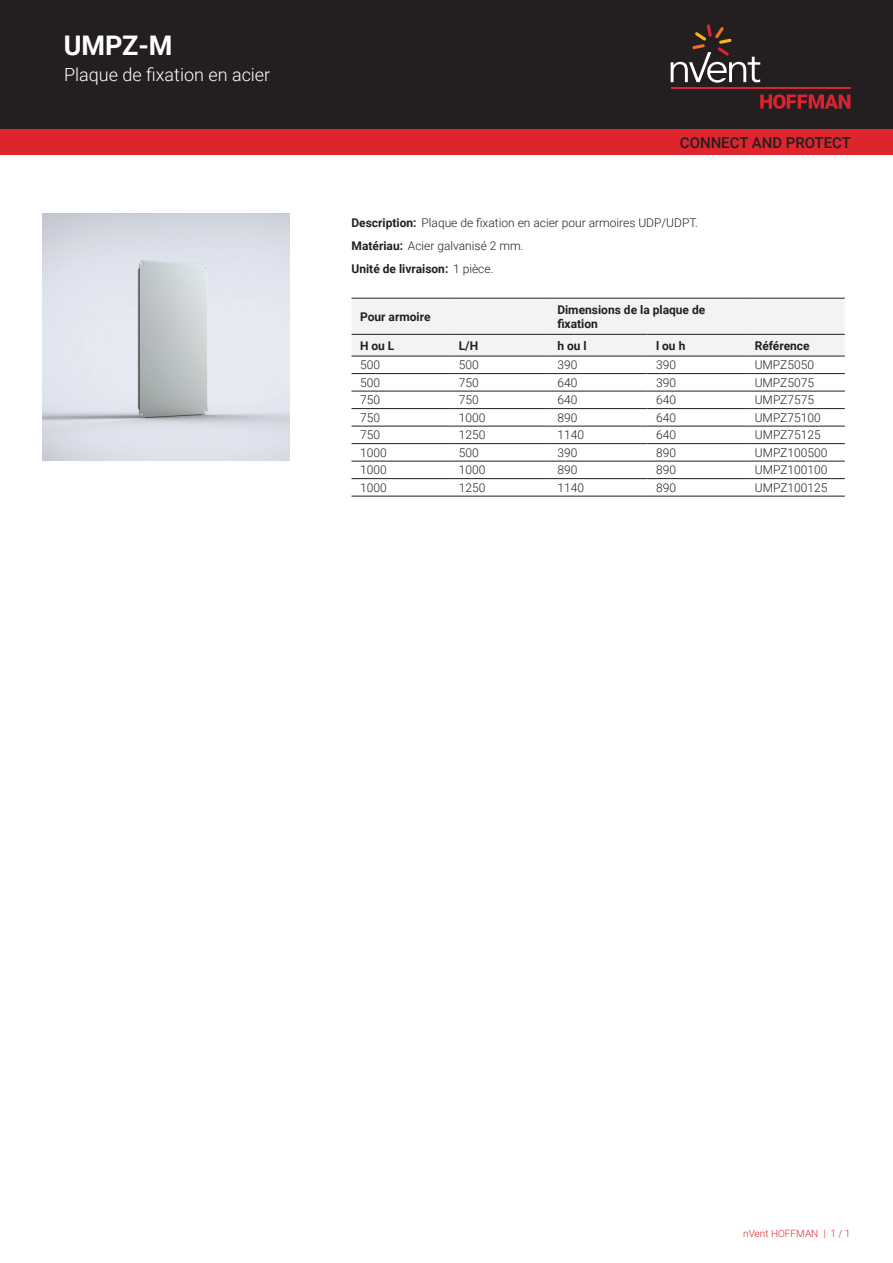
<style>
.page{position:relative;width:893px;height:1263px;background:#fff}
.page>*{position:absolute;margin:0;border:0;box-sizing:border-box;transform-origin:0 0}
.t1{font:700 27px "Roboto";color:#fff}
.t2{font:300 18px "Roboto";color:#fff}
.t3{font:500 15px "Roboto";color:#231f20}
.t4{font:300 12px/23px "Roboto";color:#231f20}
.t5{font:700 12px/14.4px "Roboto";color:#231f20}
.t6{font:300 10.05px "Roboto";color:#de252e}
.s1{font-weight:700}
</style>
<div class="page">
<div style="left:0;top:0;width:893px;height:129px;background:#231f20"></div>
<svg style="left:760px;top:94px;width:90px;height:15px"></svg>
<hr style="left:671px;top:88px;width:179px;height:1px;background:#db2230">
<svg style="left:671px;top:24px;width:89px;height:59px"></svg>
<div style="left:0;top:129px;width:893px;height:26px;background:#de252e"></div>
<div style="left:351px;top:299px;width:494px;height:57px;background:#f2f3f4"></div>
<hr style="left:351px;top:298px;width:99px;height:1px;background:#231f20">
<hr style="left:450px;top:298px;width:99px;height:1px;background:#231f20">
<hr style="left:549px;top:298px;width:98px;height:1px;background:#231f20">
<hr style="left:647px;top:298px;width:99px;height:1px;background:#231f20">
<hr style="left:746px;top:298px;width:99px;height:1px;background:#231f20">
<hr style="left:351px;top:373px;width:99px;height:1px;background:#231f20">
<hr style="left:450px;top:373px;width:99px;height:1px;background:#231f20">
<hr style="left:549px;top:373px;width:98px;height:1px;background:#231f20">
<hr style="left:647px;top:373px;width:99px;height:1px;background:#231f20">
<hr style="left:746px;top:373px;width:99px;height:1px;background:#231f20">
<hr style="left:351px;top:391px;width:99px;height:1px;background:#231f20">
<hr style="left:450px;top:391px;width:99px;height:1px;background:#231f20">
<hr style="left:549px;top:391px;width:98px;height:1px;background:#231f20">
<hr style="left:647px;top:391px;width:99px;height:1px;background:#231f20">
<hr style="left:746px;top:391px;width:99px;height:1px;background:#231f20">
<hr style="left:351px;top:408px;width:99px;height:1px;background:#231f20">
<hr style="left:450px;top:408px;width:99px;height:1px;background:#231f20">
<hr style="left:549px;top:408px;width:98px;height:1px;background:#231f20">
<hr style="left:647px;top:408px;width:99px;height:1px;background:#231f20">
<hr style="left:746px;top:408px;width:99px;height:1px;background:#231f20">
<hr style="left:351px;top:426px;width:99px;height:1px;background:#231f20">
<hr style="left:450px;top:426px;width:99px;height:1px;background:#231f20">
<hr style="left:549px;top:426px;width:98px;height:1px;background:#231f20">
<hr style="left:647px;top:426px;width:99px;height:1px;background:#231f20">
<hr style="left:746px;top:426px;width:99px;height:1px;background:#231f20">
<hr style="left:351px;top:443px;width:99px;height:1px;background:#231f20">
<hr style="left:450px;top:443px;width:99px;height:1px;background:#231f20">
<hr style="left:549px;top:443px;width:98px;height:1px;background:#231f20">
<hr style="left:647px;top:443px;width:99px;height:1px;background:#231f20">
<hr style="left:746px;top:443px;width:99px;height:1px;background:#231f20">
<hr style="left:351px;top:461px;width:99px;height:1px;background:#231f20">
<hr style="left:450px;top:461px;width:99px;height:1px;background:#231f20">
<hr style="left:549px;top:461px;width:98px;height:1px;background:#231f20">
<hr style="left:647px;top:461px;width:99px;height:1px;background:#231f20">
<hr style="left:746px;top:461px;width:99px;height:1px;background:#231f20">
<hr style="left:351px;top:478px;width:99px;height:1px;background:#231f20">
<hr style="left:450px;top:478px;width:99px;height:1px;background:#231f20">
<hr style="left:549px;top:478px;width:98px;height:1px;background:#231f20">
<hr style="left:647px;top:478px;width:99px;height:1px;background:#231f20">
<hr style="left:746px;top:478px;width:99px;height:1px;background:#231f20">
<hr style="left:351px;top:496px;width:99px;height:1px;background:#231f20">
<hr style="left:450px;top:496px;width:99px;height:1px;background:#231f20">
<hr style="left:549px;top:496px;width:98px;height:1px;background:#231f20">
<hr style="left:647px;top:496px;width:99px;height:1px;background:#231f20">
<hr style="left:746px;top:496px;width:99px;height:1px;background:#231f20">
<hr style="left:351px;top:334px;width:99px;height:1px;background:#231f20">
<hr style="left:450px;top:334px;width:99px;height:1px;background:#231f20">
<hr style="left:549px;top:334px;width:98px;height:1px;background:#231f20">
<hr style="left:647px;top:334px;width:99px;height:1px;background:#231f20">
<hr style="left:746px;top:334px;width:99px;height:1px;background:#231f20">
<hr style="left:351px;top:356px;width:99px;height:1px;background:#231f20">
<hr style="left:450px;top:356px;width:99px;height:1px;background:#231f20">
<hr style="left:549px;top:356px;width:98px;height:1px;background:#231f20">
<hr style="left:647px;top:356px;width:99px;height:1px;background:#231f20">
<hr style="left:746px;top:356px;width:99px;height:1px;background:#231f20">
<img style="left:43px;top:213px;width:246px;height:247px">
<h1 class="t1" style="left:64px;top:27px;width:110px">UMPZ-M</h1>
<h2 class="t2" style="left:64px;top:62px;width:208px">Plaque de fixation en acier</h2>
<p class="t3" style="left:680px;top:132px;width:173px">CONNECT AND PROTECT</p>
<p class="t4" style="left:351px;top:211px;width:348px"><span class="s1">Description:</span> Plaque de fixation en acier pour armoires UDP/UDPT.<br><span class="s1">Matériau:</span> Acier galvanisé 2 mm.<br><span class="s1">Unité de livraison:</span> 1 pièce.</p>
<p class="t5" style="left:360px;top:309px;width:72px">Pour armoire</p>
<p class="t5" style="left:557px;top:302px;width:150px">Dimensions de la plaque de fixation</p>
<p class="t5" style="left:360px;top:338px;width:36px">H ou L</p>
<p class="t5" style="left:459px;top:338px;width:21px">L/H</p>
<p class="t5" style="left:557px;top:338px;width:31px">h ou l</p>
<p class="t5" style="left:656px;top:338px;width:31px">l ou h</p>
<p class="t5" style="left:755px;top:338px;width:57px">Référence</p>
<p class="t4" style="left:360px;top:353px;width:21px">500</p>
<p class="t4" style="left:459px;top:353px;width:21px">500</p>
<p class="t4" style="left:557px;top:353px;width:21px">390</p>
<p class="t4" style="left:656px;top:353px;width:21px">390</p>
<p class="t4" style="left:755px;top:353px;width:61px">UMPZ5050</p>
<p class="t4" style="left:360px;top:371px;width:21px">500</p>
<p class="t4" style="left:459px;top:371px;width:21px">750</p>
<p class="t4" style="left:557px;top:371px;width:21px">640</p>
<p class="t4" style="left:656px;top:371px;width:21px">390</p>
<p class="t4" style="left:755px;top:371px;width:61px">UMPZ5075</p>
<p class="t4" style="left:360px;top:388px;width:21px">750</p>
<p class="t4" style="left:459px;top:388px;width:21px">750</p>
<p class="t4" style="left:557px;top:388px;width:21px">640</p>
<p class="t4" style="left:656px;top:388px;width:21px">640</p>
<p class="t4" style="left:755px;top:388px;width:61px">UMPZ7575</p>
<p class="t4" style="left:360px;top:406px;width:21px">750</p>
<p class="t4" style="left:459px;top:406px;width:28px">1000</p>
<p class="t4" style="left:557px;top:406px;width:21px">890</p>
<p class="t4" style="left:656px;top:406px;width:21px">640</p>
<p class="t4" style="left:755px;top:406px;width:67px">UMPZ75100</p>
<p class="t4" style="left:360px;top:423px;width:21px">750</p>
<p class="t4" style="left:459px;top:423px;width:28px">1250</p>
<p class="t4" style="left:557px;top:423px;width:28px">1140</p>
<p class="t4" style="left:656px;top:423px;width:21px">640</p>
<p class="t4" style="left:755px;top:423px;width:67px">UMPZ75125</p>
<p class="t4" style="left:360px;top:441px;width:28px">1000</p>
<p class="t4" style="left:459px;top:441px;width:21px">500</p>
<p class="t4" style="left:557px;top:441px;width:21px">390</p>
<p class="t4" style="left:656px;top:441px;width:21px">890</p>
<p class="t4" style="left:755px;top:441px;width:74px">UMPZ100500</p>
<p class="t4" style="left:360px;top:458px;width:28px">1000</p>
<p class="t4" style="left:459px;top:458px;width:28px">1000</p>
<p class="t4" style="left:557px;top:458px;width:21px">890</p>
<p class="t4" style="left:656px;top:458px;width:21px">890</p>
<p class="t4" style="left:755px;top:458px;width:74px">UMPZ100100</p>
<p class="t4" style="left:360px;top:476px;width:28px">1000</p>
<p class="t4" style="left:459px;top:476px;width:28px">1250</p>
<p class="t4" style="left:557px;top:476px;width:28px">1140</p>
<p class="t4" style="left:656px;top:476px;width:21px">890</p>
<p class="t4" style="left:755px;top:476px;width:74px">UMPZ100125</p>
<p class="t6" style="left:743px;top:1226px;width:109px">nVent HOFFMAN | 1 / 1</p>
</div>
